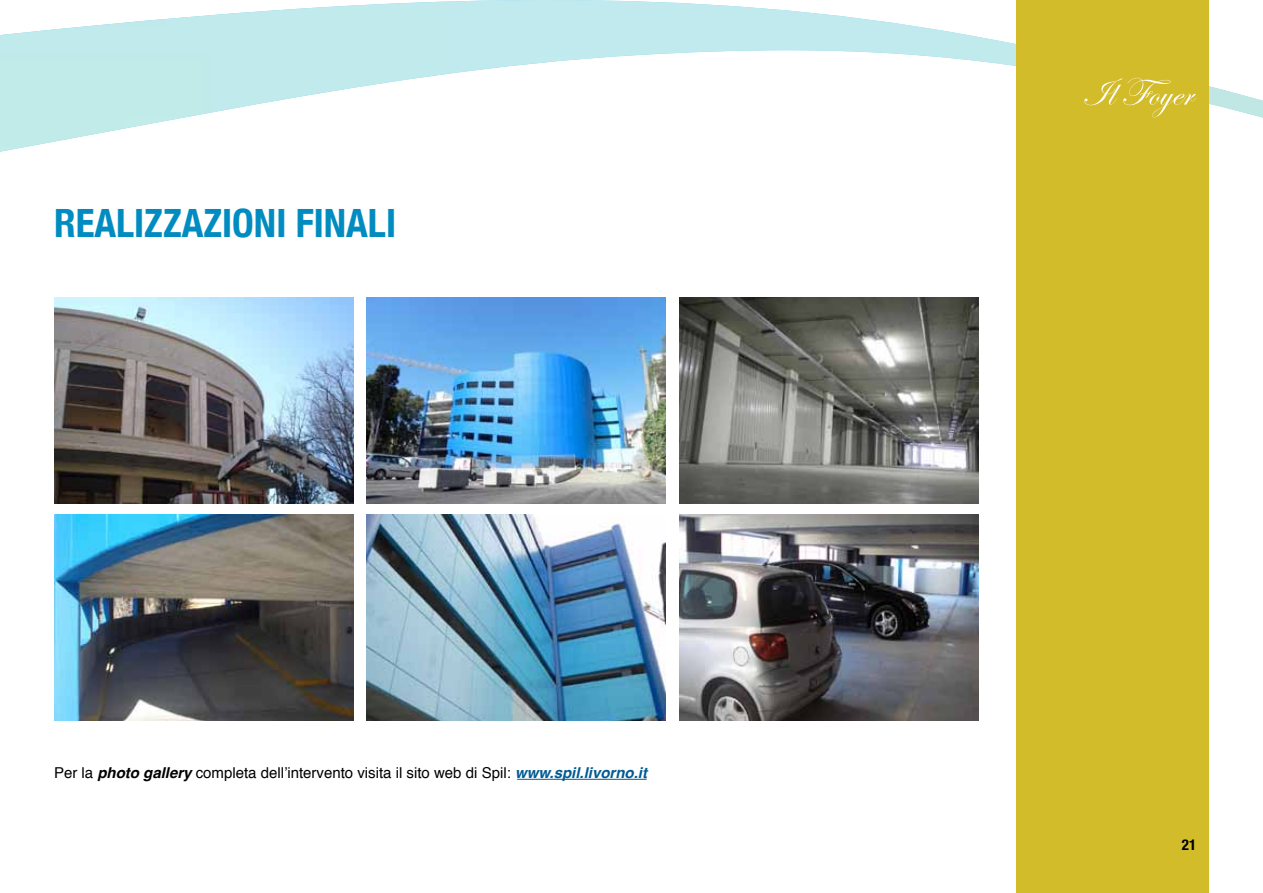
<style>
.page{position:relative;width:1263px;height:893px;background:#fff}
.page>*{position:absolute;margin:0;border:0;box-sizing:border-box;transform-origin:0 0}
.t1{font:700 condensed 39px "Helvetica Neue";color:#008cc0}
.t2{font:15px "Helvetica";color:#000}
.t3{font:700 condensed 15px "Helvetica Neue";color:#000}
.s1{font-weight:700;font-style:italic}
.s2{font-weight:700;font-style:italic;color:#005b94}
</style>
<div class="page">
<img style="left:0;top:0;width:1263px;height:152px">
<svg style="left:0;top:11px;width:1263px;height:91px"></svg>
<div style="left:1016px;top:0;width:193px;height:893px;background:#d3bc2a"></div>
<svg style="left:1084px;top:78px;width:112px;height:39px"></svg>
<img style="left:54px;top:298px;width:299px;height:206px">
<img style="left:366px;top:298px;width:300px;height:206px">
<img style="left:679px;top:298px;width:299px;height:206px">
<img style="left:54px;top:515px;width:299px;height:206px">
<img style="left:366px;top:515px;width:300px;height:206px">
<img style="left:679px;top:515px;width:299px;height:206px">
<hr style="left:517px;top:779px;width:130px;height:1px;background:#005b95">
<h1 class="t1" style="left:54px;top:191px;width:344px">REALIZZAZIONI FINALI</h1>
<p class="t2" style="left:54px;top:761px;width:594px">Per la <span class="s1">photo gallery</span> completa dell’intervento visita il sito web di Spil: <span class="s2">www.spil.livorno.it</span></p>
<p class="t3" style="left:1182px;top:832px;width:16px">21</p>
</div>
